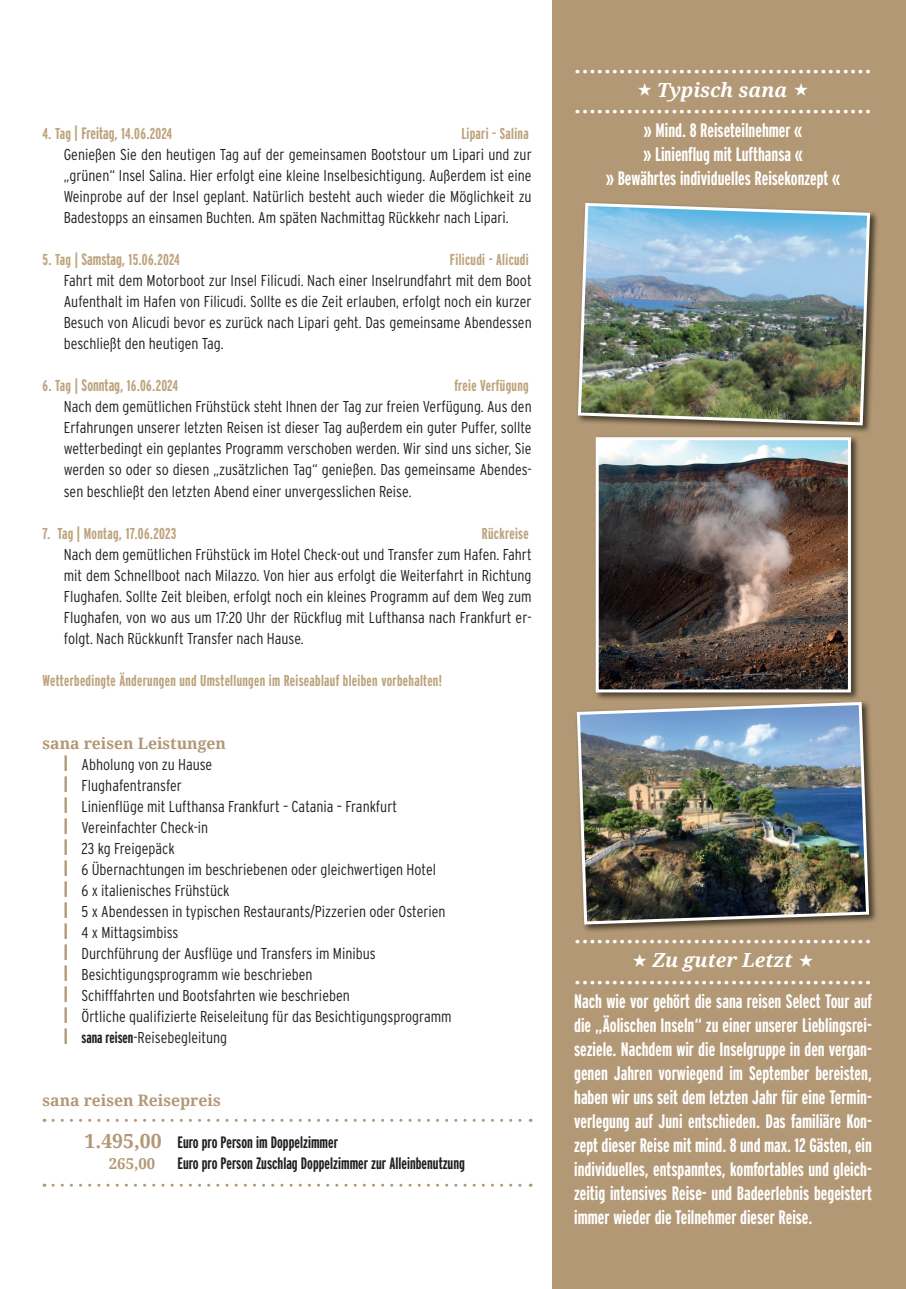
<style>
.page{position:relative;width:906px;height:1289px;background:#fff}
.page>*{position:absolute;margin:0;border:0;box-sizing:border-box;transform-origin:0 0}
.t1{font:700 22.5px "Droid Serif";color:#fff}
.t2{font:700 19.5px/24px "Interstate Compressed";color:#fff;text-align:center}
.t3{font:italic 700 19.5px "Droid Serif";color:#fff}
.t4{font:700 16.5px "Interstate Compressed";color:#231f20}
.t5{font:300 15.75px/21px "Interstate Condensed";color:#231f20;text-align:justify}
.t6{font:700 15.75px "Interstate Compressed";letter-spacing:.02em;color:#bda37c}
.t7{font:700 15.75px "Droid Serif";color:#b39876}
.t8{font:700 15px "Droid Serif";color:#b39876}
.s1{font-size:16.5px}
.s2{font-weight:900;color:#b39876}
.s3{font-family:"Interstate Compressed";font-weight:700}
.s4{font-family:"Droid Serif";font-size:19.5px;color:#b39876}
</style>
<div class="page">
<div style="left:553px;top:0;width:353px;height:1288px;background:#b39876"></div>
<svg style="left:53px;top:1118px;width:478px;height:3px"></svg>
<svg style="left:53px;top:1183px;width:478px;height:3px"></svg>
<img style="left:595px;top:437px;width:263px;height:263px">
<img style="left:600px;top:441px;width:247px;height:247px">
<div style="left:596px;top:437px;width:255px;height:255px;border:3px solid #fff"></div>
<img style="left:722px;top:212px;width:156px;height:220px">
<img style="left:577px;top:202px;width:294px;height:225px">
<img style="left:584px;top:737px;width:293px;height:195px">
<img style="left:576px;top:701px;width:294px;height:225px">
<p class="t6" style="left:43px;top:125px;width:131px">4. Tag | <span class="s1">Freitag,</span> 14.06.2024</p>
<p class="t6" style="left:461px;top:125px;width:69px">Lipari - Salina</p>
<p class="t5" style="left:64px;top:144px;width:469px">Genießen Sie den heutigen Tag auf der gemeinsamen Bootstour um Lipari und zur „grünen“ Insel Salina. Hier erfolgt eine kleine Inselbesichtigung. Außerdem ist eine Weinprobe auf der Insel geplant. Natürlich besteht auch wieder die Möglichkeit zu Badestopps an einsamen Buchten. Am späten Nachmittag Rückkehr nach Lipari.</p>
<p class="t6" style="left:43px;top:251px;width:139px">5. Tag | <span class="s1">Samstag,</span> 15.06.2024</p>
<p class="t6" style="left:450px;top:251px;width:80px">Filicudi - Alicudi</p>
<p class="t5" style="left:64px;top:270px;width:469px">Fahrt mit dem Motorboot zur Insel Filicudi. Nach einer Inselrundfahrt mit dem Boot Aufenthalt im Hafen von Filicudi. Sollte es die Zeit erlauben, erfolgt noch ein kurzer Besuch von Alicudi bevor es zurück nach Lipari geht. Das gemeinsame Abendessen beschließt den heutigen Tag.</p>
<p class="t6" style="left:43px;top:377px;width:137px">6. Tag | <span class="s1">Sonntag,</span> 16.06.2024</p>
<p class="t6" style="left:454px;top:377px;width:76px">freie Verfügung</p>
<p class="t5" style="left:64px;top:396px;width:469px">Nach dem gemütlichen Frühstück steht Ihnen der Tag zur freien Verfügung. Aus den Erfahrungen unserer letzten Reisen ist dieser Tag außerdem ein guter Puffer, sollte wetterbedingt ein geplantes Programm verschoben werden. Wir sind uns sicher, Sie werden so oder so diesen „zusätzlichen Tag“ genießen. Das gemeinsame Abendes&shy;sen beschließt den letzten Abend einer unvergesslichen Reise.</p>
<p class="t6" style="left:43px;top:524px;width:135px">7. Tag | Montag, 17.06.2023</p>
<p class="t6" style="left:482px;top:524px;width:48px">Rückreise</p>
<p class="t5" style="left:64px;top:543px;width:469px">Nach dem gemütlichen Frühstück im Hotel Check-out und Transfer zum Hafen. Fahrt mit dem Schnellboot nach Milazzo. Von hier aus erfolgt die Weiterfahrt in Richtung Flughafen. Sollte Zeit bleiben, erfolgt noch ein kleines Programm auf dem Weg zum Flughafen, von wo aus um 17:20 Uhr der Rückflug mit Lufthansa nach Frankfurt er&shy;folgt. Nach Rückkunft Transfer nach Hause.</p>
<p class="t6" style="left:43px;top:671px;width:401px">Wetterbedingte Änderungen und Umstellungen im Reiseablauf bleiben vorbehalten!</p>
<p class="t7" style="left:43px;top:734px;width:185px">sana reisen Leistungen</p>
<p class="t5" style="left:64px;top:753px;width:389px;text-align:left"><span class="s2">|</span> Abholung von zu Hause<br><span class="s2">|</span> Flughafentransfer<br><span class="s2">|</span> Linienflüge mit Lufthansa Frankfurt – Catania – Frankfurt<br><span class="s2">|</span> Vereinfachter Check-in<br><span class="s2">|</span> 23 kg Freigepäck<br><span class="s2">|</span> 6 Übernachtungen im beschriebenen oder gleichwertigen Hotel<br><span class="s2">|</span> 6 x italienisches Frühstück<br><span class="s2">|</span> 5 x Abendessen in typischen Restaurants/Pizzerien oder Osterien <span class="s2">|</span> 4 x Mittagsimbiss<br><span class="s2">|</span> Durchführung der Ausflüge und Transfers im Minibus<br><span class="s2">|</span> Besichtigungsprogramm wie beschrieben<br><span class="s2">|</span> Schifffahrten und Bootsfahrten wie beschrieben<br><span class="s2">|</span> Örtliche qualifizierte Reiseleitung für das Besichtigungsprogramm <span class="s2">|</span> <span class="s3">sana reisen</span>-Reisebegleitung</p>
<p class="t7" style="left:43px;top:1090px;width:180px">sana reisen Reisepreis</p>
<p class="t4" style="left:84px;top:1132px;width:255px"><span class="s4">1.495,00</span> Euro pro Person im Doppelzimmer</p>
<p class="t8" style="left:109px;top:1154px;width:48px">265,00</p>
<p class="t4" style="left:178px;top:1153px;width:289px">Euro pro Person Zuschlag Doppelzimmer zur Alleinbenutzung</p>
<h1 class="t1" style="left:574px;top:52px;width:299px">........................................</h1>
<p class="t3" style="left:657px;top:78px;width:132px">Typisch sana</p>
<h1 class="t1" style="left:574px;top:92px;width:299px">........................................</h1>
<p class="t2" style="left:606px;top:118px;width:236px">» Mind. 8 Reiseteilnehmer «<br>» Linienflug mit Lufthansa «<br>» Bewährtes individuelles Reisekonzept «</p>
<h1 class="t1" style="left:574px;top:922px;width:299px">........................................</h1>
<p class="t3" style="left:652px;top:948px;width:142px">Zu guter Letzt</p>
<h1 class="t1" style="left:574px;top:962px;width:299px">........................................</h1>
<p class="t2" style="left:574px;top:988px;width:299px;text-align:justify">Nach wie vor gehört die sana reisen Select Tour auf die „Äolischen Inseln“ zu einer unserer Lieblingsrei&shy;seziele. Nachdem wir die Inselgruppe in den vergan&shy;genen Jahren vorwiegend im September bereisten, haben wir uns seit dem letzten Jahr für eine Termin&shy;verlegung auf Juni entschieden. Das familiäre Kon&shy;zept dieser Reise mit mind. 8 und max. 12 Gästen, ein individuelles, entspanntes, komfortables und gleich&shy;zeitig intensives Reise- und Badeerlebnis begeistert immer wieder die Teilnehmer dieser Reise.</p>
</div>
